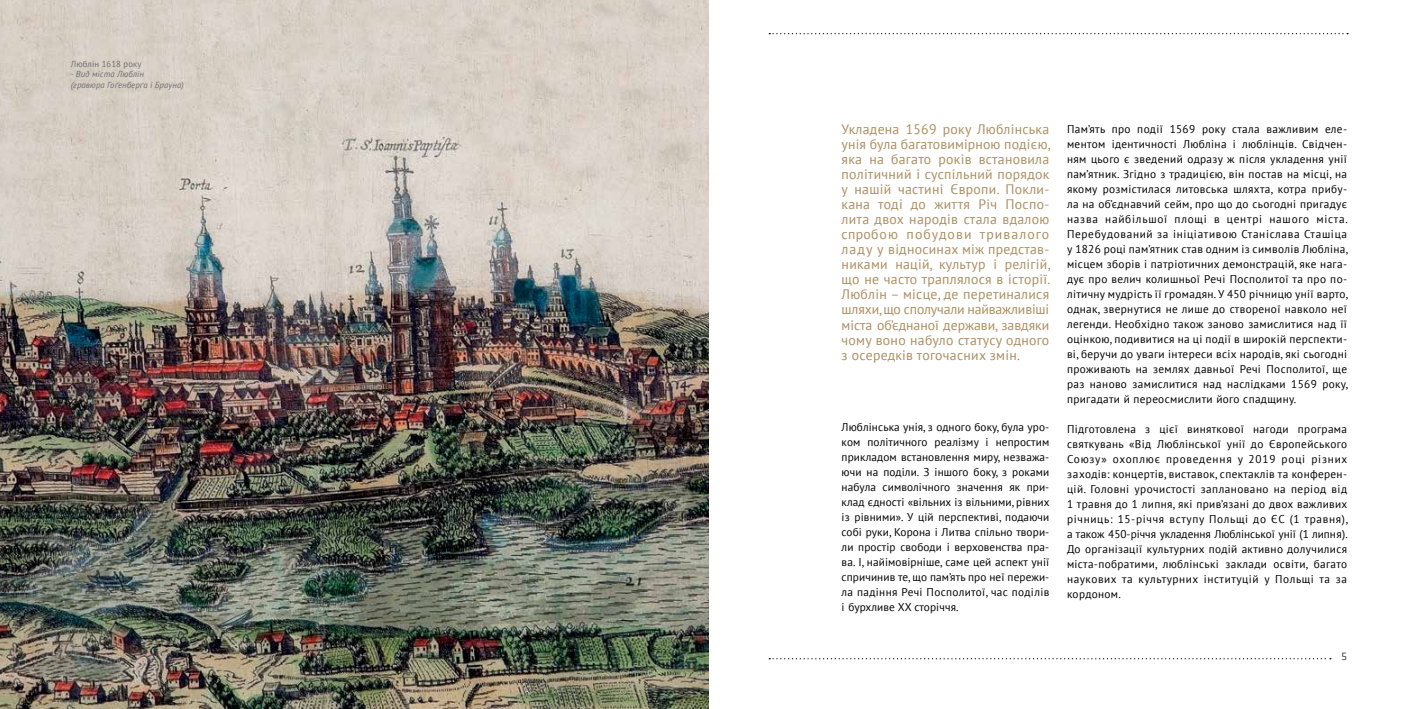
<style>
.page{position:relative;width:1418px;height:709px;background:#fff}
.page>*{position:absolute;margin:0;border:0;box-sizing:border-box;transform-origin:0 0}
.t1{font:13.75px/15px "PT Sans";letter-spacing:.02em;color:#aa8e60;text-align:justify}
.t2{font:11.25px/15px "PT Sans";letter-spacing:.03em;color:#000;text-align:justify}
.t3{font:300 11.25px "Klavika";color:#000}
.t4{font:italic 8.75px/10.5px "PT Sans";letter-spacing:.01em;color:#6d6e71}
.t5{font:8.75px "PT Sans";letter-spacing:.01em;color:#6d6e71}
</style>
<div class="page">
<svg style="left:769px;top:658px;width:561px;height:1px"></svg>
<svg style="left:769px;top:33px;width:578px;height:1px"></svg>
<img style="left:0;top:0;width:709px;height:709px">
<p class="t5" style="left:71px;top:58px;width:72px">Люблін 1618 року</p>
<p class="t4" style="left:71px;top:69px;width:114px">- Вид міста Люблін<br>(гравюра Гоґенберґа і Брауна)</p>
<p class="t1" style="left:841px;top:122px;width:210px">Укладена 1569 року Люблінська унія була багатовимірною подією, яка на багато років встановила політичний і суспільний порядок у нашій частині Європи. Покли&shy;кана тоді до життя Річ Поспо&shy;лита двох народів стала вдалою спробою побудови тривалого ладу у відносинах між представ&shy;никами націй, культур і релігій, що не часто траплялося в історії.<br>Люблін – місце, де перетиналися шляхи, що сполучали найважливіші міста об’єднаної держави, завдяки чому воно набуло статусу одного з осередків тогочасних змін.</p>
<p class="t2" style="left:841px;top:419px;width:209px">Люблінська унія, з одного боку, була уро&shy;ком політичного реалізму і непростим прикладом встановлення миру, незважа&shy;ючи на поділи. З іншого боку, з роками набула символічного значення як при&shy;клад єдності «вільних із вільними, рівних із рівними». У цій перспективі, подаючи собі руки, Корона і Литва спільно твори&shy;ли простір свободи і верховенства пра&shy;ва. І, найімовірніше, саме цей аспект унії спричинив те, що пам’ять про неї пережи&shy;ла падіння Речі Посполитої, час поділів і бурхливе ХХ сторіччя.</p>
<p class="t2" style="left:1067px;top:121px;width:282px">Пам’ять про події 1569 року стала важливим еле&shy;ментом ідентичності Любліна і люблінців. Свідчен&shy;ням цього є зведений одразу ж після укладення унії пам’ятник. Згідно з традицією, він постав на місці, на якому розмістилася литовська шляхта, котра прибу&shy;ла на об’єднавчий сейм, про що до сьогодні пригадує назва найбільшої площі в центрі нашого міста.<br>Перебудований за ініціативою Станіслава Сташіца у 1826 році пам’ятник став одним із символів Любліна, місцем зборів і патріотичних демонстрацій, яке нага&shy;дує про велич колишньої Речі Посполитої та про по&shy;літичну мудрість її громадян. У 450 річницю унії варто, однак, звернутися не лише до створеної навколо неї легенди. Необхідно також заново замислитися над її оцінкою, подивитися на ці події в широкій перспекти&shy;ві, беручи до уваги інтереси всіх народів, які сьогодні проживають на землях давньої Речі Посполитої, ще раз наново замислитися над наслідками 1569 року, пригадати й переосмислити його спадщину.</p>
<p class="t2" style="left:1067px;top:421px;width:282px">Підготовлена з цієї виняткової нагоди програма святкувань «Від Люблінської унії до Європейського Союзу» охоплює проведення у 2019 році різних заходів: концертів, виставок, спектаклів та конферен&shy;цій. Головні урочистості заплановано на період від 1 травня до 1 липня, які прив’язані до двох важливих річниць: 15-річчя вступу Польщі до ЄС (1 травня), а також 450-річчя укладення Люблінської унії (1 липня).<br>До організації культурних подій активно долучилися міста-побратими, люблінські заклади освіти, багато наукових та культурних інституцій у Польщі та за кордоном.</p>
<p class="t3" style="left:1341px;top:649px;width:7px">5</p>
</div>
